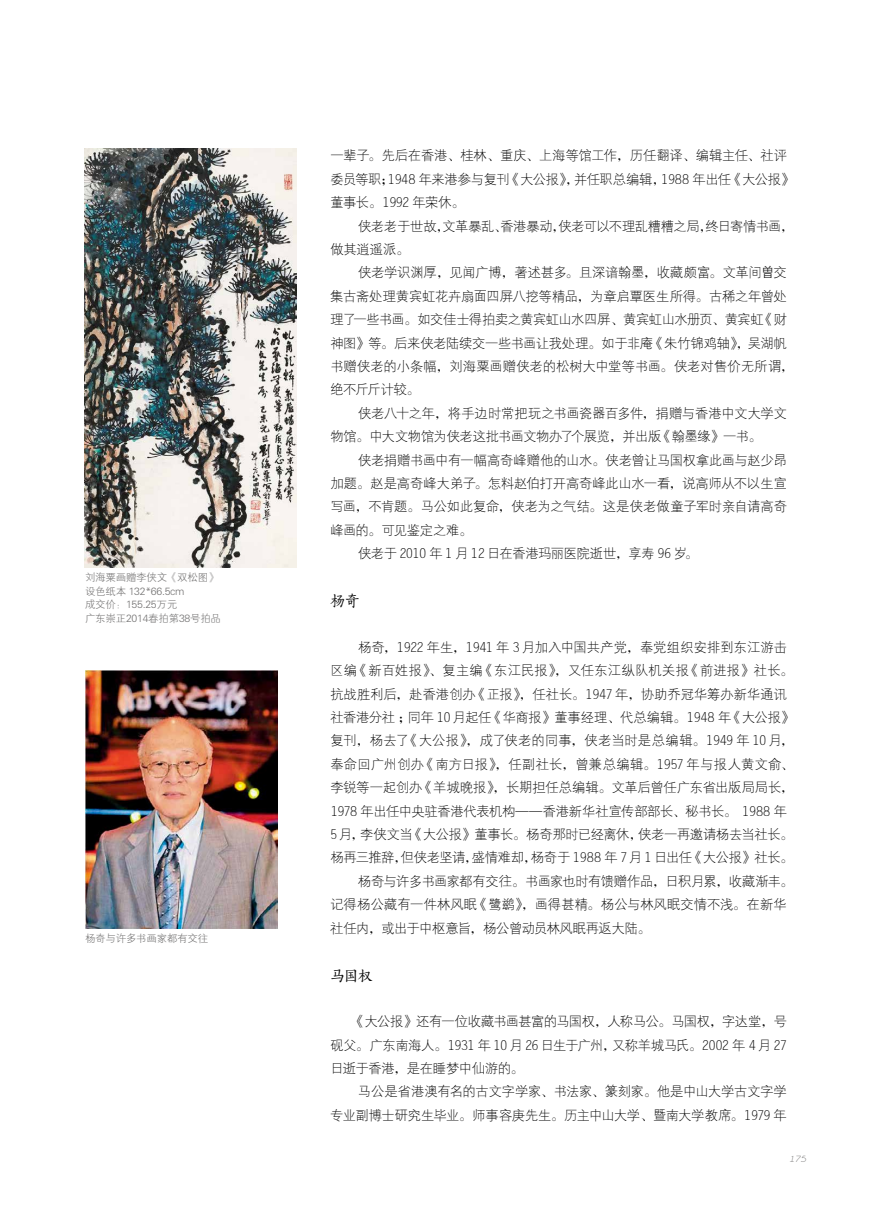
<style>
.page{position:relative;width:872px;height:1212px;background:#fff}
.page>*{position:absolute;margin:0;border:0;box-sizing:border-box;transform-origin:0 0}
.t1{font:15px "FZSKBXKJW GB1 0";color:#000}
.t2{font:13.5px "FZXDXK GBK1 0";letter-spacing:-.015em;color:#000}
.t3{font:13.5px "FZXDXK GBK1 0";letter-spacing:-.04em;color:#000}
.t4{font:13.5px "FZXDXK GBK1 0";letter-spacing:.005em;color:#000}
.t5{font:13.5px "FZXDXK GBK1 0";letter-spacing:.025em;color:#000}
.t6{font:13.5px "FZXDXK GBK1 0";letter-spacing:.02em;color:#000}
.t7{font:13.5px "FZXDXK GBK1 0";letter-spacing:.01em;color:#000}
.t8{font:10.5px/13.5px "FZXH1 K GBK1 0";letter-spacing:-.025em;color:#727171}
.t9{font:italic 9px "Champagne&Limousines";color:#727171;scale:1.2 1}
.s1{font-family:"FZBSK GBK1 0"}
.s2{font-family:"FZXH1 K GBK1 0"}
</style>
<div class="page">
<img style="left:85px;top:670px;width:193px;height:259px">
<img style="left:85px;top:149px;width:211px;height:419px">
<p class="t8" style="left:85px;top:571px;width:138px">刘海粟画赠李侠文《双松图》设色纸本 132*66.5cm<br>成交价：155.25万元<br>广东崇正2014春拍第38号拍品</p>
<p class="t8" style="left:85px;top:931px;width:125px">杨奇与许多书画家都有交往</p>
<p class="t2" style="left:330px;top:148px;width:458px">一辈子<span class="s1">。</span>先后在香港<span class="s1">、</span>桂林<span class="s1">、</span>重庆<span class="s1">、</span>上海等馆工作<span class="s1">，</span>历任翻译<span class="s1">、</span>编辑主任<span class="s1">、</span>社评</p>
<p class="t2" style="left:330px;top:172px;width:464px">委员等职<span class="s1">；</span>1948 年来港参与复刊<span class="s1">《</span>大公报<span class="s1">》，</span>并任职总编辑<span class="s1">，</span>1988 年出任<span class="s1">《</span>大公报<span class="s1">》</span></p>
<p class="t2" style="left:330px;top:195px;width:136px">董事长<span class="s1">。</span>1992 年荣休<span class="s1">。</span></p>
<p class="t2" style="left:358px;top:219px;width:437px">侠老老于世故<span class="s1">，</span>文革暴乱<span class="s1">、</span>香港暴动<span class="s1">，</span>侠老可以不理乱糟糟之局<span class="s1">，</span>终日寄情书画<span class="s1">，</span></p>
<p class="t2" style="left:330px;top:242px;width:80px">做其逍遥派<span class="s1">。</span></p>
<p class="t2" style="left:358px;top:265px;width:430px">侠老学识渊厚<span class="s1">，</span>见闻广博<span class="s1">，</span>著述甚多<span class="s1">。</span>且深谙翰墨<span class="s1">，</span>收藏颇富<span class="s1">。</span>文革间<span class="s2">曽</span>交</p>
<p class="t2" style="left:330px;top:289px;width:458px">集古斋处理黄宾虹花卉扇面四屏八挖等精品<span class="s1">，</span>为章启覃医生所得<span class="s1">。</span>古稀之年曾处</p>
<p class="t3" style="left:330px;top:312px;width:458px">理了一些书画<span class="s1">。</span>如交佳士得拍卖之黄宾虹山水四屏<span class="s1">、</span>黄宾虹山水册页<span class="s1">、</span>黄宾虹<span class="s1">《</span>财</p>
<p class="t2" style="left:330px;top:336px;width:458px">神图<span class="s1">》</span>等<span class="s1">。</span>后来侠老陆续交一些书画让我处理<span class="s1">。</span>如于非庵<span class="s1">《</span>朱竹锦鸡轴<span class="s1">》，</span>吴湖帆</p>
<p class="t2" style="left:330px;top:359px;width:464px">书赠侠老的小条幅<span class="s1">，</span>刘海粟画赠侠老的松树大中堂等书画<span class="s1">。</span>侠老对售价无所谓<span class="s1">，</span></p>
<p class="t2" style="left:330px;top:382px;width:91px">绝不斤斤计较<span class="s1">。</span></p>
<p class="t2" style="left:358px;top:406px;width:430px">侠老八十之年<span class="s1">，</span>将手边时常把玩之书画瓷器百多件<span class="s1">，</span>捐赠与香港中文大学文</p>
<p class="t2" style="left:330px;top:429px;width:433px">物馆<span class="s1">。</span>中大文物馆为侠老这批书画文物办了个展览<span class="s1">，</span>并出版<span class="s1">《</span>翰墨缘<span class="s1">》</span>一书<span class="s1">。</span></p>
<p class="t2" style="left:358px;top:453px;width:430px">侠老捐赠书画中有一幅高奇峰赠他的山水<span class="s1">。</span>侠老曾让马国权拿此画与赵少昂</p>
<p class="t2" style="left:330px;top:476px;width:458px">加题<span class="s1">。</span>赵是高奇峰大弟子<span class="s1">。</span>怎料赵伯打开高奇峰此山水一看<span class="s1">，</span>说高师从不以生宣</p>
<p class="t2" style="left:330px;top:499px;width:458px">写画<span class="s1">，</span>不肯题<span class="s1">。</span>马公如此复命<span class="s1">，</span>侠老为之气结<span class="s1">。</span>这是侠老做童子军时亲自请高奇</p>
<p class="t2" style="left:330px;top:523px;width:143px">峰画的<span class="s1">。</span>可见鉴定之难<span class="s1">。</span></p>
<p class="t2" style="left:358px;top:546px;width:342px">侠老于 2010 年 1 月 12 日在香港玛丽医院逝世<span class="s1">，</span>享寿 96 岁<span class="s1">。</span></p>
<p class="t1" style="left:330px;top:593px;width:31px">杨奇</p>
<p class="t2" style="left:358px;top:640px;width:430px">杨奇<span class="s1">，</span>1922 年生<span class="s1">，</span>1941年 3 月加入中国共产党<span class="s1">，</span>奉党组织安排到东江游击</p>
<p class="t6" style="left:330px;top:663px;width:464px">区编<span class="s1">《</span>新百姓报<span class="s1">》、</span>复主编<span class="s1">《</span>东江民报<span class="s1">》，</span>又任东江纵队机关报<span class="s1">《</span>前进报<span class="s1">》</span>社长<span class="s1">。</span></p>
<p class="t2" style="left:330px;top:687px;width:458px">抗战胜利后<span class="s1">，</span>赴香港创办<span class="s1">《</span>正报<span class="s1">》，</span>任社长<span class="s1">。</span>1947 年<span class="s1">，</span>协助乔冠华筹办新华通讯</p>
<p class="t2" style="left:330px;top:710px;width:464px">社香港分社<span class="s1">；</span>同年 10 月起任<span class="s1">《</span>华商报<span class="s1">》</span>董事经理<span class="s1">、</span>代总编辑<span class="s1">。</span>1948 年<span class="s1">《</span>大公报<span class="s1">》</span></p>
<p class="t4" style="left:330px;top:733px;width:465px">复刊<span class="s1">，</span>杨去了<span class="s1">《</span>大公报<span class="s1">》，</span>成了侠老的同事<span class="s1">，</span>侠老当时是总编辑<span class="s1">。</span>1949 年 10 月<span class="s1">，</span></p>
<p class="t5" style="left:330px;top:757px;width:464px">奉命回广州创办<span class="s1">《</span>南方日报<span class="s1">》，</span>任副社长<span class="s1">，</span>曾兼总编辑<span class="s1">。</span>1957 年与报人黄文俞<span class="s1">、</span></p>
<p class="t2" style="left:330px;top:780px;width:465px">李锐等一起创办<span class="s1">《</span>羊城晚报<span class="s1">》，</span>长期担任总编辑<span class="s1">。</span>文革后曾任广东省出版局局长<span class="s1">，</span></p>
<p class="t2" style="left:330px;top:804px;width:458px">1978 年出任中央驻香港代表机构<span class="s1">——</span>香港新华社宣传部部长<span class="s1">、</span>秘书长<span class="s1">。</span> 1988 年</p>
<p class="t2" style="left:330px;top:827px;width:464px">5 月<span class="s1">，</span>李侠文当<span class="s1">《</span>大公报<span class="s1">》</span>董事长<span class="s1">。</span>杨奇那时已经离休<span class="s1">，</span>侠老一再邀请杨去当社长<span class="s1">。</span></p>
<p class="t2" style="left:330px;top:850px;width:464px">杨再三推辞<span class="s1">，</span>但侠老坚请<span class="s1">，</span>盛情难却<span class="s1">，</span>杨奇于 1988 年 7 月 1日出任<span class="s1">《</span>大公报<span class="s1">》</span>社长<span class="s1">。</span></p>
<p class="t3" style="left:358px;top:874px;width:437px">杨奇与许多书画家都有交往<span class="s1">。</span>书画家也时有馈赠作品<span class="s1">，</span>日积月累<span class="s1">，</span>收藏渐丰<span class="s1">。</span></p>
<p class="t7" style="left:330px;top:897px;width:458px">记得杨公藏有一件林风眠<span class="s1">《</span>鹭鹚<span class="s1">》，</span>画得甚精<span class="s1">。</span>杨公与林风眠交情不浅<span class="s1">。</span>在新华</p>
<p class="t2" style="left:330px;top:921px;width:322px">社任内<span class="s1">，</span>或出于中枢意旨<span class="s1">，</span>杨公曾动员林风眠再返大陆<span class="s1">。</span></p>
<p class="t1" style="left:330px;top:967px;width:44px">马国权</p>
<p class="t3" style="left:351px;top:1014px;width:437px"><span class="s1">《</span>大公报<span class="s1">》</span>还有一位收藏书画甚富的马国权<span class="s1">，</span>人称马公<span class="s1">。</span>马国权<span class="s1">，</span>字达堂<span class="s1">，</span>号</p>
<p class="t2" style="left:330px;top:1038px;width:458px">砚父<span class="s1">。</span>广东南海人<span class="s1">。</span>1931 年 10 月 26 日生于广州<span class="s1">，</span>又称羊城马氏<span class="s1">。</span>2002 年 4 月 27</p>
<p class="t2" style="left:330px;top:1061px;width:195px">日逝于香港<span class="s1">，</span>是在睡梦中仙游的<span class="s1">。</span></p>
<p class="t2" style="left:358px;top:1084px;width:430px">马公是省港澳有名的古文字学家<span class="s1">、</span>书法家<span class="s1">、</span>篆刻家<span class="s1">。</span>他是中山大学古文字学</p>
<p class="t2" style="left:330px;top:1108px;width:458px">专业副博士研究生毕业<span class="s1">。</span>师事容庚先生<span class="s1">。</span>历主中山大学<span class="s1">、</span>暨南大学教席<span class="s1">。</span>1979 年</p>
<p class="t9" style="left:789px;top:1154px;width:16px">175</p>
</div>
